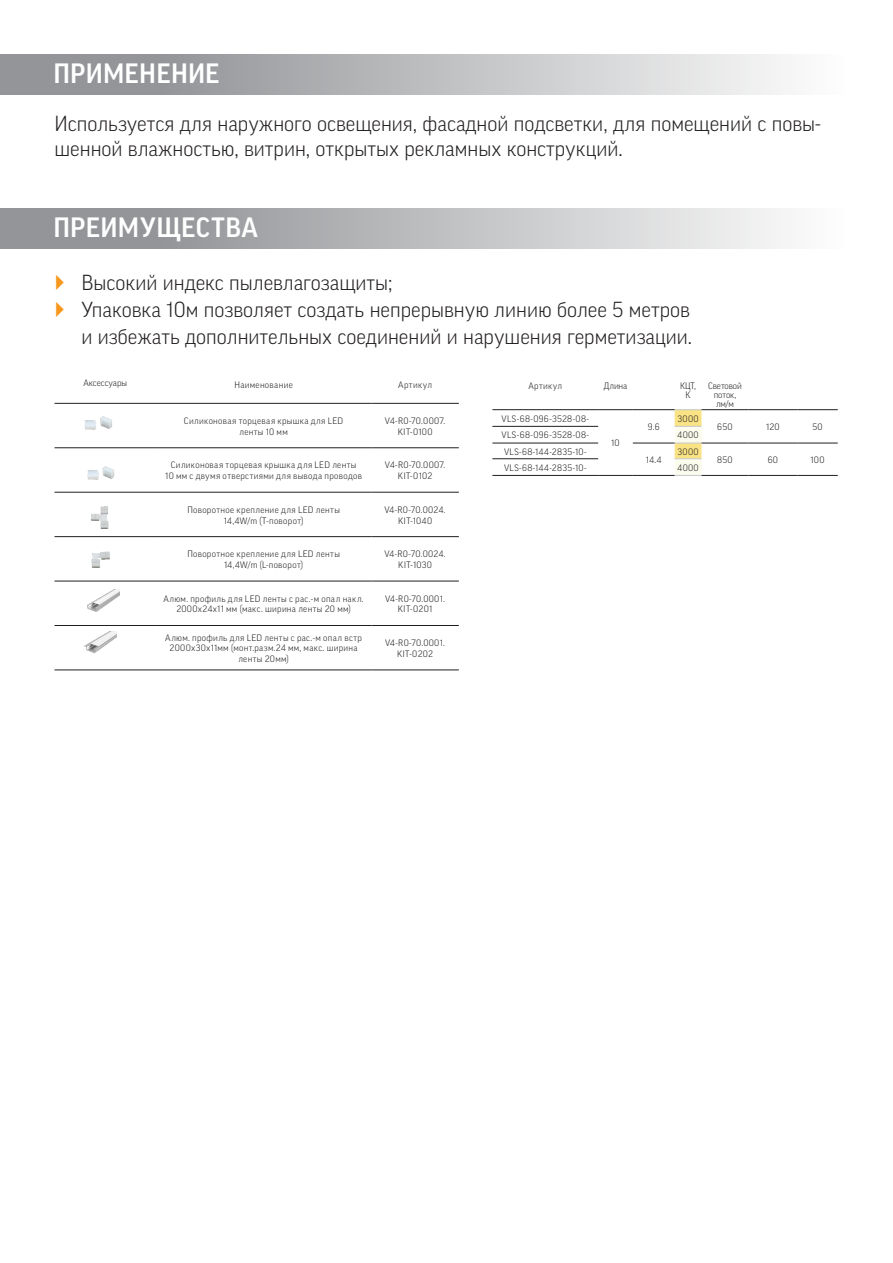
<style>
.page{position:relative;width:893px;height:1263px;background:#fff}
.page>*{position:absolute;margin:0;border:0;box-sizing:border-box;transform-origin:0 0}
.НОВИНКА_new{font:500 27px "Good Pro";letter-spacing:.015em;color:#fff}
.t1{font:300 21px/27px "Good Pro";color:#231f20}
.Таблица_6_pt{font:300 9px/10.8px "Good Pro";letter-spacing:.035em;color:#231f20;text-align:center}
.Таблица_6_pt-2{font:300 9px/9px "Good Pro";letter-spacing:-.01em;color:#231f20;text-align:center}
.Подзаголовок_10_pt_M{font:300 9px "Good Pro";color:#231f20}
</style>
<div class="page">
<div style="left:0;top:54px;width:845px;height:40px;background:linear-gradient(to right,#838588,#fafafa)"></div>
<div style="left:0;top:208px;width:845px;height:41px;background:linear-gradient(to right,#838588,#fafafa)"></div>
<hr style="left:55px;top:403px;width:101px;height:1px;background:#231f20">
<hr style="left:156px;top:403px;width:215px;height:1px;background:#231f20">
<hr style="left:371px;top:403px;width:88px;height:1px;background:#231f20">
<hr style="left:55px;top:447px;width:101px;height:1px;background:#231f20">
<hr style="left:156px;top:447px;width:215px;height:1px;background:#231f20">
<hr style="left:371px;top:447px;width:88px;height:1px;background:#231f20">
<hr style="left:55px;top:492px;width:101px;height:1px;background:#231f20">
<hr style="left:156px;top:492px;width:215px;height:1px;background:#231f20">
<hr style="left:371px;top:492px;width:88px;height:1px;background:#231f20">
<hr style="left:55px;top:536px;width:101px;height:1px;background:#231f20">
<hr style="left:156px;top:536px;width:215px;height:1px;background:#231f20">
<hr style="left:371px;top:536px;width:88px;height:1px;background:#231f20">
<hr style="left:55px;top:581px;width:101px;height:1px;background:#231f20">
<hr style="left:156px;top:581px;width:215px;height:1px;background:#231f20">
<hr style="left:371px;top:581px;width:88px;height:1px;background:#231f20">
<hr style="left:55px;top:625px;width:101px;height:1px;background:#231f20">
<hr style="left:156px;top:625px;width:215px;height:1px;background:#231f20">
<hr style="left:371px;top:625px;width:88px;height:1px;background:#231f20">
<hr style="left:55px;top:670px;width:101px;height:1px;background:#231f20">
<hr style="left:156px;top:670px;width:215px;height:1px;background:#231f20">
<hr style="left:371px;top:670px;width:88px;height:1px;background:#231f20">
<div style="left:675px;top:459px;width:26px;height:16px;background:#fbfcee"></div>
<svg style="left:675px;top:475px;width:26px;height:1px"></svg>
<svg style="left:675px;top:409px;width:26px;height:50px"></svg>
<hr style="left:701px;top:409px;width:47px;height:1px;background:#231f20">
<hr style="left:748px;top:409px;width:49px;height:1px;background:#231f20">
<hr style="left:797px;top:409px;width:41px;height:1px;background:#231f20">
<hr style="left:701px;top:443px;width:47px;height:1px;background:#231f20">
<hr style="left:748px;top:443px;width:49px;height:1px;background:#231f20">
<hr style="left:797px;top:443px;width:41px;height:1px;background:#231f20">
<hr style="left:701px;top:475px;width:47px;height:1px;background:#231f20">
<hr style="left:748px;top:475px;width:49px;height:1px;background:#231f20">
<hr style="left:797px;top:475px;width:41px;height:1px;background:#231f20">
<hr style="left:492px;top:409px;width:106px;height:1px;background:#231f20">
<hr style="left:598px;top:409px;width:35px;height:1px;background:#231f20">
<hr style="left:633px;top:409px;width:42px;height:1px;background:#231f20">
<hr style="left:492px;top:426px;width:106px;height:1px;background:#231f20">
<hr style="left:598px;top:475px;width:35px;height:1px;background:#231f20">
<hr style="left:633px;top:443px;width:42px;height:1px;background:#231f20">
<hr style="left:492px;top:443px;width:106px;height:1px;background:#231f20">
<hr style="left:492px;top:458px;width:106px;height:1px;background:#231f20">
<hr style="left:633px;top:475px;width:42px;height:1px;background:#231f20">
<hr style="left:492px;top:475px;width:106px;height:1px;background:#231f20">
<img style="left:91px;top:551px;width:19px;height:17px">
<img style="left:90px;top:506px;width:19px;height:23px">
<img style="left:84px;top:416px;width:28px;height:14px">
<img style="left:87px;top:466px;width:28px;height:14px">
<img style="left:87px;top:589px;width:33px;height:23px">
<img style="left:84px;top:631px;width:33px;height:23px">
<p class="НОВИНКА_new" style="left:53px;top:58px;width:168px">ПРИМЕНЕНИЕ</p>
<p class="t1" style="left:55px;top:111px;width:768px;line-height:25.2px">Используется для наружного освещения, фасадной подсветки, для помещений с повы&shy;шенной влажностью, витрин, открытых рекламных конструкций.</p>
<p class="НОВИНКА_new" style="left:53px;top:212px;width:206px">ПРЕИМУЩЕСТВА</p>
<p class="t1" style="left:82px;top:269px;width:313px">Высокий индекс пылевлагозащиты;</p>
<p class="t1" style="left:82px;top:296px;width:612px">Упаковка 10м позволяет создать непрерывную линию более 5 метров и избежать дополнительных соединений и нарушения герметизации.</p>
<p class="Подзаголовок_10_pt_M" style="left:83px;top:378px;width:45px">Аксессуары</p>
<p class="Таблица_6_pt" style="left:234px;top:380px;width:60px">Наименование</p>
<p class="Таблица_6_pt" style="left:398px;top:380px;width:35px">Артикул</p>
<p class="Таблица_6_pt" style="left:184px;top:415px;width:161px">Силиконовая торцевая крышка для LED ленты 10 мм</p>
<p class="Таблица_6_pt" style="left:385px;top:415px;width:62px">V4-R0-70.0007.<br>KIT-0100</p>
<p class="Таблица_6_pt" style="left:165px;top:460px;width:198px">Силиконовая торцевая крышка для LED ленты<br>10 мм с двумя отверстиями для вывода проводов</p>
<p class="Таблица_6_pt" style="left:385px;top:460px;width:62px">V4-R0-70.0007.<br>KIT-0102</p>
<p class="Таблица_6_pt" style="left:187px;top:504px;width:154px">Поворотное крепление для LED ленты<br>14,4W/m (T-поворот)</p>
<p class="Таблица_6_pt" style="left:384px;top:504px;width:63px">V4-R0-70.0024.<br>KIT-1040</p>
<p class="Таблица_6_pt" style="left:187px;top:548px;width:154px">Поворотное крепление для LED ленты<br>14,4W/m (L-поворот)</p>
<p class="Таблица_6_pt" style="left:384px;top:548px;width:63px">V4-R0-70.0024.<br>KIT-1030</p>
<p class="Таблица_6_pt" style="left:164px;top:593px;width:202px">Алюм. профиль для LED ленты с рас.-м опал накл.<br>2000х24х11 мм (макс. ширина ленты 20 мм)</p>
<p class="Таблица_6_pt" style="left:385px;top:593px;width:61px">V4-R0-70.0001.<br>KIT-0201</p>
<p class="Таблица_6_pt" style="left:165px;top:632px;width:198px">Алюм. профиль для LED ленты с рас.-м опал встр<br>2000х30х11мм (монт.разм.24 мм, макс. ширина ленты 20мм)</p>
<p class="Таблица_6_pt" style="left:385px;top:637px;width:61px">V4-R0-70.0001.<br>KIT-0202</p>
<p class="Таблица_6_pt" style="left:528px;top:380px;width:35px">Артикул</p>
<p class="Таблица_6_pt" style="left:604px;top:380px;width:25px">Длина</p>
<p class="Таблица_6_pt" style="left:680px;top:381px;width:17px;line-height:9px">КЦТ,<br>К</p>
<p class="Таблица_6_pt-2" style="left:708px;top:381px;width:35px">Световой поток, лм/м</p>
<p class="Таблица_6_pt" style="left:502px;top:413px;width:89px">VLS-68-096-3528-08-</p>
<p class="Таблица_6_pt" style="left:611px;top:438px;width:10px">10</p>
<p class="Таблица_6_pt" style="left:678px;top:413px;width:23px">3000</p>
<p class="Таблица_6_pt" style="left:648px;top:421px;width:14px">9.6</p>
<p class="Таблица_6_pt" style="left:717px;top:421px;width:17px">650</p>
<p class="Таблица_6_pt" style="left:766px;top:421px;width:15px">120</p>
<p class="Таблица_6_pt" style="left:812px;top:421px;width:12px">50</p>
<p class="Таблица_6_pt" style="left:502px;top:430px;width:89px">VLS-68-096-3528-08-</p>
<p class="Таблица_6_pt" style="left:677px;top:430px;width:23px">4000</p>
<p class="Таблица_6_pt" style="left:504px;top:446px;width:84px">VLS-68-144-2835-10-</p>
<p class="Таблица_6_pt" style="left:646px;top:454px;width:17px">14.4</p>
<p class="Таблица_6_pt" style="left:678px;top:446px;width:23px">3000</p>
<p class="Таблица_6_pt" style="left:717px;top:454px;width:17px">850</p>
<p class="Таблица_6_pt" style="left:768px;top:454px;width:12px">60</p>
<p class="Таблица_6_pt" style="left:811px;top:454px;width:15px">100</p>
<p class="Таблица_6_pt" style="left:504px;top:462px;width:84px">VLS-68-144-2835-10-</p>
<p class="Таблица_6_pt" style="left:677px;top:462px;width:23px">4000</p>
</div>
